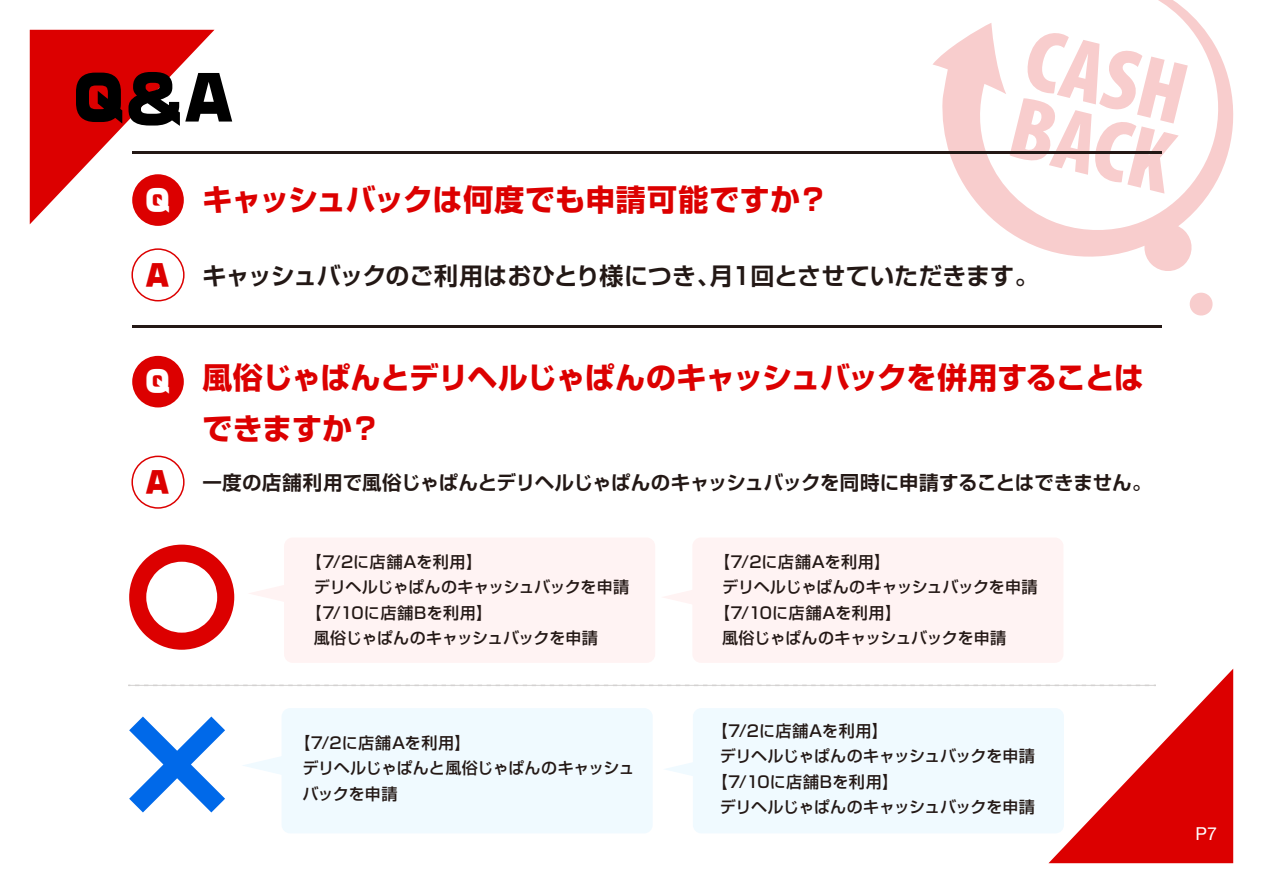
<style>
.page{position:relative;width:1263px;height:893px;background:#fff}
.page>*{position:absolute;margin:0;border:0;box-sizing:border-box;transform-origin:0 0}
.t1{font:60px "VD Logo G Ultra P";color:#000}
.t2{font:700 30px/51px "Shin Go Pro";letter-spacing:-.015em;color:#dc0000}
.t3{font:700 30px "Shin Go Pro";letter-spacing:.01em;color:#dc0000}
.t4{font:29.1px "VD Logo G Ultra P";color:#fff}
.t5{font:29.1px "VD Logo G Ultra P";color:#dc0000}
.t6{font:700 24px "Shin Go Pro De";letter-spacing:-.01em;color:#231815}
.t7{font:700 19.5px "Shin Go Pro De";letter-spacing:-.01em;color:#231815}
.t8{font:17.85px "Helvetica Neue";color:#fff}
.t9{font:500 16.05px/25.5px "Shin Go Pro";letter-spacing:-.005em;color:#231815}
.t10{font:500 16.05px "Shin Go Pro";letter-spacing:.025em;color:#231815}
</style>
<div class="page">
<svg style="left:664px;top:590px;width:28px;height:14px"></svg>
<div style="left:284px;top:537px;width:371px;height:126px;background:#fff3f3;border-radius:9px"></div>
<svg style="left:1147px;top:258px;width:42px;height:13px"></svg>
<svg style="left:1189px;top:292px;width:24px;height:23px"></svg>
<svg style="left:932px;top:0;width:301px;height:258px"></svg>
<svg style="left:30px;top:30px;width:184px;height:194px"></svg>
<hr style="left:132px;top:152px;width:1029px;height:2px;background:#231815">
<hr style="left:132px;top:325px;width:1029px;height:2px;background:#231815">
<svg style="left:129px;top:545px;width:105px;height:105px"></svg>
<div style="left:132px;top:174px;width:52px;height:52px;background:#dc0000;border-radius:50%"></div>
<div style="left:131px;top:248px;width:54px;height:53px;border:2px solid #dc0000;border-radius:50%"></div>
<div style="left:132px;top:356px;width:52px;height:51px;background:#dc0000;border-radius:50%"></div>
<div style="left:131px;top:456px;width:54px;height:53px;border:2px solid #dc0000;border-radius:50%"></div>
<div style="left:692px;top:537px;width:371px;height:126px;background:#fff3f3;border-radius:9px"></div>
<svg style="left:250px;top:585px;width:34px;height:16px"></svg>
<svg style="left:128px;top:669px;width:1105px;height:194px"></svg>
<h1 class="t1" style="left:74px;top:69px;width:161px">Q＆A</h1>
<h3 class="t4" style="left:146px;top:186px;width:26px">Q</h3>
<h3 class="t5" style="left:146px;top:261px;width:25px">A</h3>
<h3 class="t4" style="left:146px;top:367px;width:26px">Q</h3>
<h3 class="t5" style="left:146px;top:468px;width:25px">A</h3>
<h2 class="t3" style="left:202px;top:176px;width:627px">キャッシュバックは何度でも申請可能ですか？</h2>
<h3 class="t6" style="left:202px;top:256px;width:838px">キャッシュバックのご利用はおひとり様につき、月１回とさせていただきます。</h3>
<h2 class="t2" style="left:202px;top:349px;width:943px">風俗じゃぱんとデリヘルじゃぱんのキャッシュバックを併用することはできますか？</h2>
<p class="t7" style="left:202px;top:466px;width:951px">一度の店舗利用で風俗じゃぱんとデリヘルじゃぱんのキャッシュバックを同時に申請することはできません。</p>
<p class="t10" style="left:306px;top:548px;width:178px">【7/2に店舗Aを利用】</p>
<p class="t9" style="left:314px;top:572px;width:317px">デリヘルじゃぱんのキャッシュバックを申請</p>
<p class="t10" style="left:306px;top:599px;width:188px">【7/10に店舗Bを利用】</p>
<p class="t9" style="left:314px;top:623px;width:286px">風俗じゃぱんのキャッシュバックを申請</p>
<p class="t9" style="left:302px;top:728px;width:334px;text-indent:-8px">【7/2に店舗Aを利用】<br>デリヘルじゃぱんと風俗じゃぱんのキャッシュバックを申請</p>
<p class="t10" style="left:714px;top:548px;width:178px">【7/2に店舗Aを利用】</p>
<p class="t9" style="left:722px;top:572px;width:317px">デリヘルじゃぱんのキャッシュバックを申請</p>
<p class="t10" style="left:714px;top:599px;width:188px">【7/10に店舗Aを利用】</p>
<p class="t9" style="left:722px;top:623px;width:286px">風俗じゃぱんのキャッシュバックを申請</p>
<p class="t10" style="left:712px;top:717px;width:178px">【7/2に店舗Aを利用】</p>
<p class="t9" style="left:720px;top:741px;width:317px">デリヘルじゃぱんのキャッシュバックを申請</p>
<p class="t10" style="left:712px;top:768px;width:188px">【7/10に店舗Bを利用】</p>
<p class="t9" style="left:720px;top:792px;width:317px">デリヘルじゃぱんのキャッシュバックを申請</p>
<p class="t8" style="left:1195px;top:820px;width:23px">P7</p>
</div>
